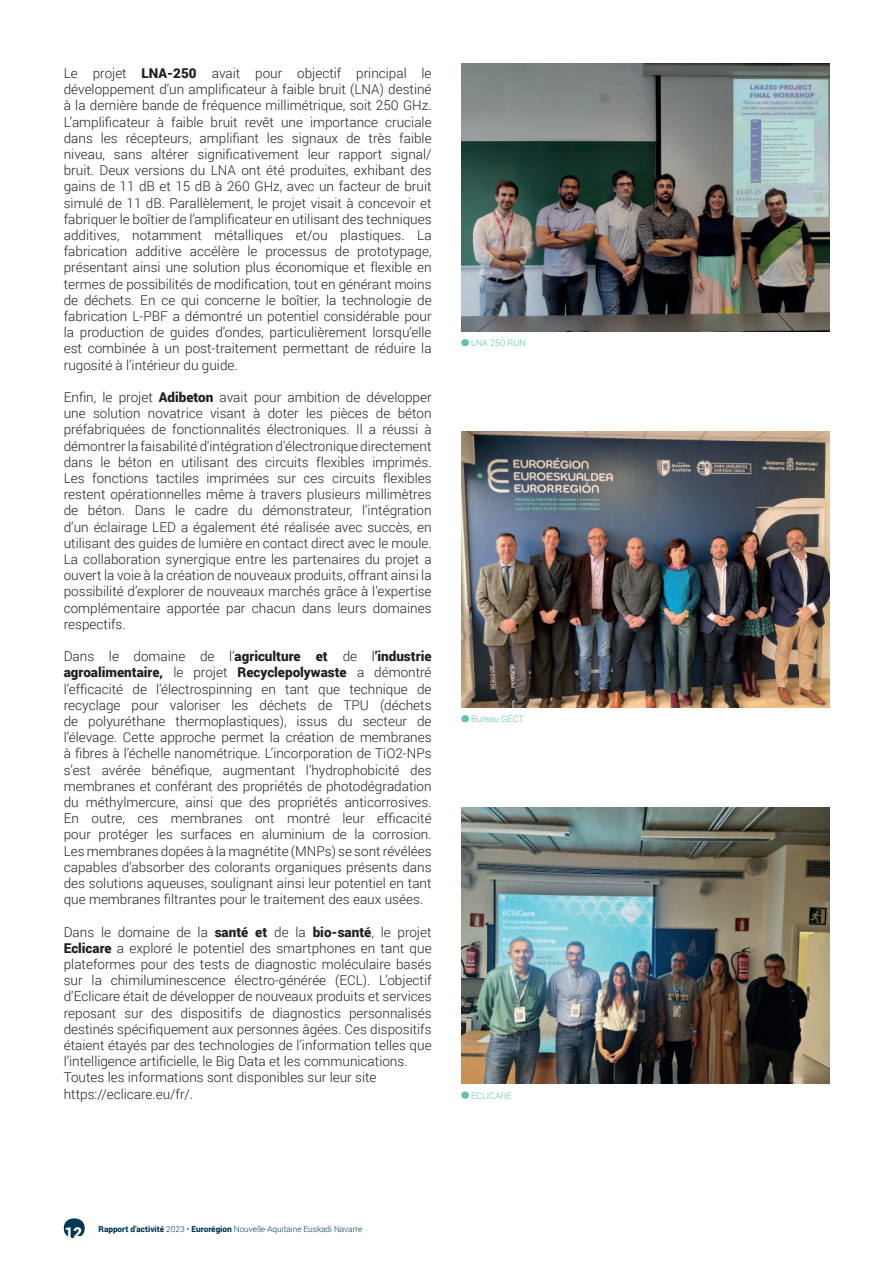
<style>
.page{position:relative;width:893px;height:1263px;background:#fff}
.page>*{position:absolute;margin:0;border:0;box-sizing:border-box;transform-origin:0 0}
.t1{font:900 15px "Roboto";color:#fff}
.t2{font:300 13.5px/16.2px "Roboto";color:#231f20;text-align:justify}
.t3{font:300 9px "Roboto";color:#5dc3ad}
.t4{font:300 8.25px "Roboto";color:#013954}
.s1{font-weight:900}
</style>
<div class="page">
<img style="left:461px;top:64px;width:368px;height:267px">
<img style="left:461px;top:807px;width:369px;height:277px">
<div style="left:461px;top:339px;width:8px;height:7px;background:#5dc3ad;border-radius:50%"></div>
<div style="left:461px;top:715px;width:8px;height:7px;background:#5dc3ad;border-radius:50%"></div>
<div style="left:461px;top:1091px;width:8px;height:8px;background:#5dc3ad;border-radius:50%"></div>
<img style="left:461px;top:431px;width:368px;height:276px">
<div style="left:64px;top:1218px;width:21px;height:20px;background:#013954;border-radius:50%"></div>
<p class="t2" style="left:64px;top:65px;width:369px">Le projet <span class="s1">LNA-250</span> avait pour objectif principal le développement d’un amplificateur à faible bruit (LNA) destiné à la dernière bande de fréquence millimétrique, soit 250 GHz.<br>L’amplificateur à faible bruit revêt une importance cruciale dans les récepteurs, amplifiant les signaux de très faible niveau, sans altérer significativement leur rapport signal/ bruit. Deux versions du LNA ont été produites, exhibant des gains de 11 dB et 15 dB à 260 GHz, avec un facteur de bruit simulé de 11 dB. Parallèlement, le projet visait à concevoir et fabriquer le boîtier de l’amplificateur en utilisant des techniques additives, notamment métalliques et/ou plastiques. La fabrication additive accélère le processus de prototypage, présentant ainsi une solution plus économique et flexible en termes de possibilités de modification, tout en générant moins de déchets. En ce qui concerne le boîtier, la technologie de fabrication L-PBF a démontré un potentiel considérable pour la production de guides d’ondes, particulièrement lorsqu’elle est combinée à un post-traitement permettant de réduire la rugosité à l’intérieur du guide.</p>
<p class="t2" style="left:64px;top:389px;width:369px">Enfin, le projet <span class="s1">Adibeton</span> avait pour ambition de développer une solution novatrice visant à doter les pièces de béton préfabriquées de fonctionnalités électroniques. Il a réussi à démontrer la faisabilité d'intégration d'électronique directement dans le béton en utilisant des circuits flexibles imprimés.<br>Les fonctions tactiles imprimées sur ces circuits flexibles restent opérationnelles même à travers plusieurs millimètres de béton. Dans le cadre du démonstrateur, l’intégration d’un éclairage LED a également été réalisée avec succès, en utilisant des guides de lumière en contact direct avec le moule.<br>La collaboration synergique entre les partenaires du projet a ouvert la voie à la création de nouveaux produits, offrant ainsi la possibilité d’explorer de nouveaux marchés grâce à l’expertise complémentaire apportée par chacun dans leurs domaines respectifs.</p>
<p class="t2" style="left:64px;top:648px;width:369px">Dans le domaine de l’<span class="s1">agriculture et</span> de l<span class="s1">’industrie agroalimentaire,</span> le projet <span class="s1">Recyclepolywaste</span> a démontré l’efficacité de l’électrospinning en tant que technique de recyclage pour valoriser les déchets de TPU (déchets de polyuréthane thermoplastiques), issus du secteur de l’élevage. Cette approche permet la création de membranes à fibres à l’échelle nanométrique. L’incorporation de TiO2‑NPs s’est avérée bénéfique, augmentant l’hydrophobicité des membranes et conférant des propriétés de photodégradation du méthylmercure, ainsi que des propriétés anticorrosives.<br>En outre, ces membranes ont montré leur efficacité pour protéger les surfaces en aluminium de la corrosion.<br>Les membranes dopées à la magnétite (MNPs) se sont révélées capables d’absorber des colorants organiques présents dans des solutions aqueuses, soulignant ainsi leur potentiel en tant que membranes filtrantes pour le traitement des eaux usées.</p>
<p class="t2" style="left:64px;top:923px;width:369px;text-align:left">Dans le domaine de la <span class="s1">santé et</span> de la <span class="s1">bio-santé</span>, le projet <span class="s1">Eclicare</span> a exploré le potentiel des smartphones en tant que plateformes pour des tests de diagnostic moléculaire basés sur la chimiluminescence électro-générée (ECL). L’objectif d’Eclicare était de développer de nouveaux produits et services reposant sur des dispositifs de diagnostics personnalisés destinés spécifiquement aux personnes âgées. Ces dispositifs étaient étayés par des technologies de l’information telles que l’intelligence artificielle, le Big Data et les communications.<br>Toutes les informations sont disponibles sur leur site https://eclicare.eu/fr/.</p>
<p class="t3" style="left:471px;top:337px;width:56px">LNA 250 RUN</p>
<p class="t3" style="left:471px;top:713px;width:54px">Bureau GECT</p>
<p class="t3" style="left:471px;top:1089px;width:42px">ECLICARE</p>
<p class="t1" style="left:65px;top:1222px;width:19px">12</p>
<p class="t4" style="left:99px;top:1223px;width:265px"><span class="s1">Rapport d’activité</span> 2023 • <span class="s1">Eurorégion</span> Nouvelle-Aquitaine Euskadi Navarre</p>
</div>
